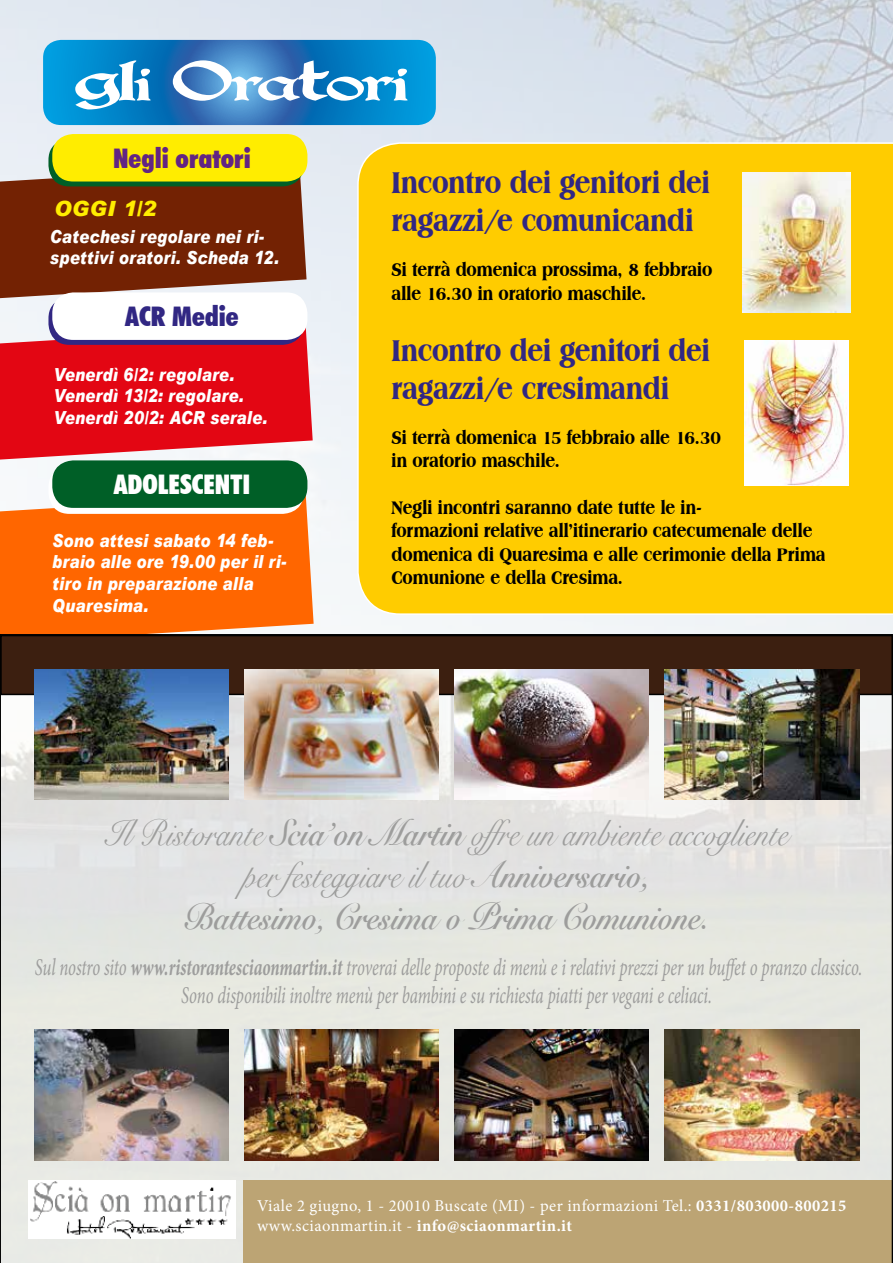
<style>
.page{position:relative;width:893px;height:1263px;background:#fff}
.page>*{position:absolute;margin:0;border:0;box-sizing:border-box;transform-origin:0 0}
.t1{font:55.5px "Gregorian";letter-spacing:-.01em;color:#fff;scale:1.25 1}
.t2{font:700 36.45px/42.3px "Snell Roundhand";color:#9d9d9c;text-align:center;scale:.85 1}
.t3{font:800 condensed 31.5px/37.8px "Americana BT";letter-spacing:-.005em;color:#312783}
.t4{font:900 condensed 27px "Futura BT";color:#622483}
.t5{font:900 condensed 27px "Futura BT";color:#fff}
.t6{font:900 condensed 27px "Futura BT";color:#312783}
.t7{font:italic 24.15px/27.9px "Minion Pro";letter-spacing:-.01em;color:#9d9d9c;text-align:center;scale:.7 1}
.t8{font:italic 900 21px "Arial";color:#ffed00}
.t9{font:800 condensed 19.5px/23.4px "Americana BT";color:#000}
.t10{font:italic 900 18px/21.8px "Arial";letter-spacing:.015em;color:#fff;scale:.84 1}
.t11{font:16.65px/19.6px "Minion Pro";letter-spacing:.025em;color:#fff}
.s1{font-weight:400}
.s2{font-weight:700}
</style>
<div class="page">
<img style="left:0;top:0;width:893px;height:635px">
<svg style="left:0;top:493px;width:314px;height:142px;background:#fc6d0e"></svg>
<div style="left:48px;top:466px;width:256px;height:48px;background:#fff;border-radius:21px"></div>
<div style="left:52px;top:460px;width:255px;height:48px;background:#005f27;border-radius:21px"></div>
<img style="left:0;top:635px;width:893px;height:628px">
<svg style="left:0;top:163px;width:307px;height:135px;background:#7c3216"></svg>
<svg style="left:48px;top:139px;width:256px;height:47px"></svg>
<div style="left:52px;top:134px;width:255px;height:47px;background:#ffed00;border-radius:21px"></div>
<svg style="left:0;top:325px;width:313px;height:135px;background:#e4222e"></svg>
<div style="left:48px;top:297px;width:256px;height:48px;background:#312783;border-radius:21px"></div>
<div style="left:52px;top:292px;width:255px;height:48px;background:#fff;border-radius:21px"></div>
<svg style="left:43px;top:40px;width:393px;height:85px;background:#1783c6"></svg>
<div style="left:357px;top:142px;width:536px;height:473px;background:#fc0"></div>
<img style="left:745px;top:341px;width:104px;height:144px">
<img style="left:742px;top:172px;width:108px;height:141px">
<h1 class="t1" style="left:73px;top:44px;width:268px">gli Oratori</h1>
<h3 class="t4" style="left:113px;top:142px;width:139px">Negli oratori</h3>
<p class="t8" style="left:54px;top:195px;width:103px">OGGI 1/2</p>
<p class="t10" style="left:50px;top:225px;width:274px">Catechesi regolare nei ri&shy;spettivi oratori. Scheda 12.</p>
<h3 class="t6" style="left:125px;top:300px;width:115px">ACR Medie</h3>
<p class="t10" style="left:53px;top:363px;width:257px">Venerdì 6/2: regolare.<br>Venerdì 13/2: regolare.<br>Venerdì 20/2: ACR serale.</p>
<h3 class="t5" style="left:114px;top:468px;width:15px">ADOLE</h3>
<h3 class="t5" style="left:180px;top:468px;width:69px">SCENTI</h3>
<p class="t10" style="left:52px;top:529px;width:280px">Sono attesi sabato 14 feb&shy;braio alle ore 19.00 per il ri&shy;tiro in preparazione alla<br>Quaresima.</p>
<h3 class="t3" style="left:392px;top:163px;width:320px">Incontro dei genitori dei ragazzi/e comunicandi</h3>
<p class="t9" style="left:392px;top:257px;width:322px">Si terrà domenica prossima, 8 febbraio alle 16.30 in oratorio maschile.</p>
<h3 class="t3" style="left:392px;top:331px;width:320px">Incontro dei genitori dei ragazzi/e cresimandi</h3>
<p class="t9" style="left:392px;top:425px;width:331px">Si terrà domenica 15 febbraio alle 16.30 in oratorio maschile.</p>
<p class="t9" style="left:392px;top:495px;width:436px">Negli incontri saranno date tutte le in-<br>formazioni relative all’itinerario catecumenale delle domenica di Quaresima e alle cerimonie della Prima Comunione e della Cresima.</p>
<h2 class="t2" style="left:105px;top:811px;width:805px"><span class="s1">Il Ristorante</span> Scia’ on Martin <span class="s1">offre un ambiente accogliente per festeggiare il tuo</span> Anniversario,<br>Battesimo, Cresima o Prima Comunione.</h2>
<p class="t7" style="left:35px;top:953px;width:1183px">Sul nostro sito <span class="s2">www.ristorantesciaonmartin.it</span> troverai delle proposte di menù e i relativi prezzi per un buffet o pranzo classico.<br>Sono disponibili inoltre menù per bambini e su richiesta piatti per vegani e celiaci.</p>
<p class="t11" style="left:257px;top:1196px;width:591px">Viale 2 giugno, 1 - 20010 Buscate (MI) - per informazioni Tel.: <span class="s2">0331/803000-800215 </span>www.sciaonmartin.it - <span class="s2">info@sciaonmartin.it</span></p>
</div>
